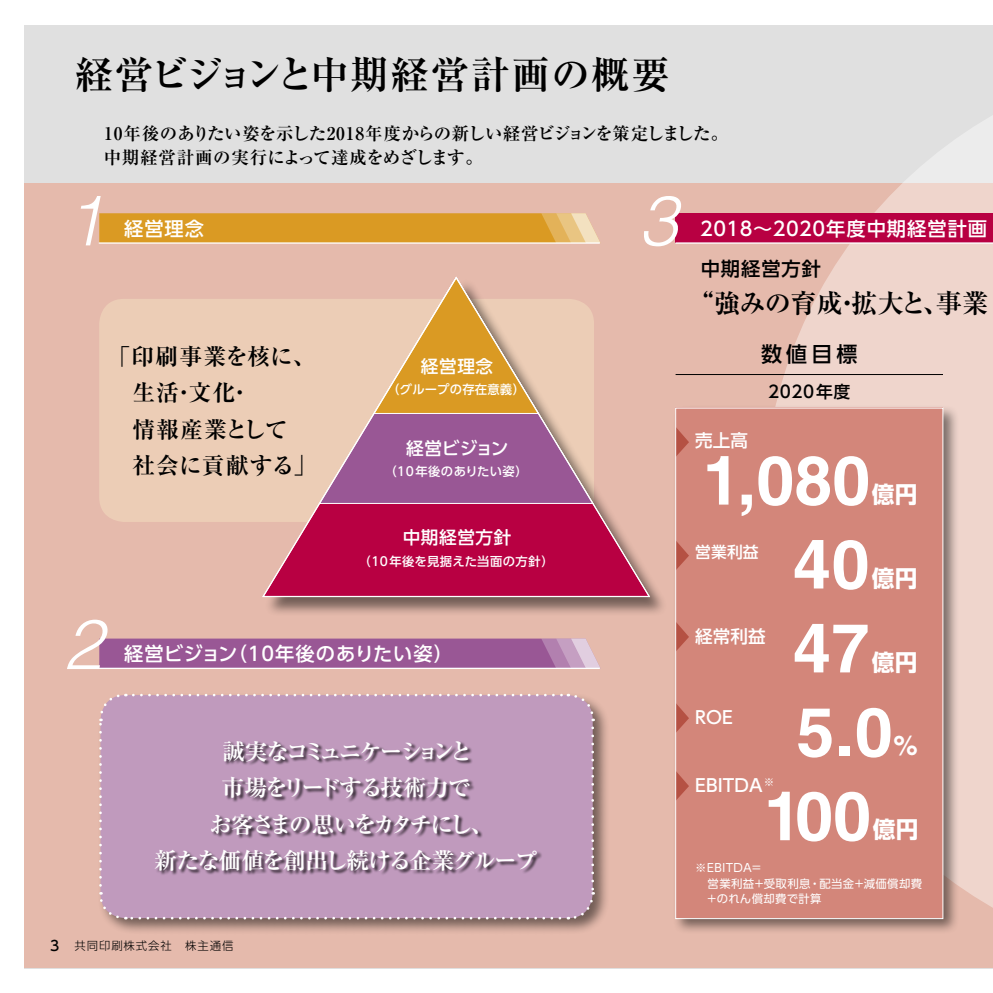
<style>
.page{position:relative;width:993px;height:993px;background:#fff}
.page>*{position:absolute;margin:0;border:0;box-sizing:border-box;transform-origin:0 0}
.t1{font:italic 300 70px "Helvetica LT Std";color:#fff}
.t2{font:700 68.25px "Helvetica LT Std";color:#fff}
.t3{font:700 38.5px "Ryumin Pro";letter-spacing:.03em;color:#000}
.t4{font:700 27.3px "Helvetica LT Std";color:#fff}
.t5{font:700 26.25px "Ryumin Pro";letter-spacing:-.02em;color:#000}
.t6{font:700 22.75px/36.4px "Ryumin Pro";letter-spacing:-.095em;color:#fff;text-align:center}
.t7{font:700 22.75px/36.4px "Ryumin Pro";letter-spacing:.05em;color:#000}
.t8{font:700 22.75px "UD Shin Go Pro";letter-spacing:.01em;color:#fff}
.t9{font:500 21px "UD Shin Go Pro";color:#000}
.t10{font:500 19.25px "UD Shin Go Pro";letter-spacing:.05em;color:#fff}
.t11{font:500 19.25px "UD Shin Go Pro";letter-spacing:.05em;color:#000}
.t12{font:700 17.5px/24.5px "Ryumin Pro";letter-spacing:-.02em;color:#000}
.t13{font:500 17.5px "UD Shin Go Pro";letter-spacing:.01em;color:#fff}
.t14{font:500 16.8px "UD Shin Go Pro";letter-spacing:.035em;color:#000}
.t15{font:500 15.75px "UD Shin Go Pro";color:#fff}
.t16{font:500 12.25px "UD Shin Go Pro";letter-spacing:.025em;color:#fff}
.t17{font:11.38px/15.8px "UD Shin Go Pro";letter-spacing:.035em;color:#fff}
.t18{font:300 11.38px "UD Shin Go Pro";letter-spacing:.08em;color:#000}
.s1{font-weight:500;font-size:14px}
</style>
<div class="page">
<div style="left:25px;top:25px;width:967px;height:942px;background:#e0e0e0"></div>
<div style="left:25px;top:184px;width:967px;height:783px;background:#e5baac"></div>
<svg style="left:763px;top:116px;width:229px;height:791px;fill:#efd5cc"></svg>
<div style="left:672px;top:405px;width:287px;height:529px;background:#000;opacity:.5"></div>
<div style="left:675px;top:407px;width:267px;height:510px;background:#d3867a"></div>
<div style="left:97px;top:691px;width:513px;height:244px;background:#000;opacity:.5"></div>
<div style="left:100px;top:694px;width:492px;height:223px;background:#c09abd;border-radius:25px"></div>
<svg style="left:98px;top:891px;width:462px;height:28px"></svg>
<svg style="left:98px;top:692px;width:28px;height:193px"></svg>
<svg style="left:133px;top:693px;width:462px;height:28px"></svg>
<svg style="left:567px;top:727px;width:27px;height:193px"></svg>
<div style="left:99px;top:299px;width:495px;height:222px;background:#eccdb6;border-radius:25px"></div>
<hr style="left:675px;top:374px;width:267px;height:1px;background:#000">
<div style="left:263px;top:278px;width:405px;height:338px;background:#000;opacity:.5"></div>
<svg style="left:261px;top:276px;width:390px;height:322px"></svg>
<div style="left:675px;top:213px;width:317px;height:30px;background:#b80042"></div>
<svg style="left:99px;top:213px;width:501px;height:30px;background:#db9e2f"></svg>
<svg style="left:99px;top:638px;width:501px;height:30px;background:#9f6199"></svg>
<hr style="left:675px;top:242px;width:317px;height:1px;background:#fff">
<hr style="left:99px;top:242px;width:500px;height:1px;background:#fff">
<hr style="left:99px;top:667px;width:500px;height:1px;background:#fff">
<div style="left:155px;top:740px;width:387px;height:135px;background:#000;opacity:.75"></div>
<svg style="left:677px;top:428px;width:11px;height:27px"></svg>
<svg style="left:677px;top:542px;width:11px;height:27px"></svg>
<svg style="left:677px;top:623px;width:11px;height:27px"></svg>
<svg style="left:677px;top:705px;width:11px;height:26px"></svg>
<svg style="left:677px;top:772px;width:11px;height:27px"></svg>
<div style="left:675px;top:407px;width:268px;height:511px;border:1px solid #fff"></div>
<h3 class="t3" style="left:74px;top:43px;width:597px">経営ビジョンと中期経営計画の概要</h3>
<p class="t12" style="left:104px;top:119px;width:626px">10年後のありたい姿を示した2018年度からの新しい経営ビジョンを策定しました。中期経営計画の実行によって達成をめざします。</p>
<h1 class="t1" style="left:64px;top:177px;width:40px">1</h1>
<h1 class="t1" style="left:638px;top:177px;width:40px">3</h1>
<p class="t10" style="left:124px;top:213px;width:81px">経営理念</p>
<p class="t10" style="left:699px;top:213px;width:288px">2018～2020年度中期経営計画</p>
<h3 class="t7" style="left:132px;top:336px;width:185px;text-indent:-25px">「印刷事業を核に、生活・文化・<br>情報産業として<br>社会に貢献する」</h3>
<p class="t13" style="left:421px;top:352px;width:74px">経営理念</p>
<p class="t16" style="left:387px;top:379px;width:139px">（グループの存在意義）</p>
<p class="t13" style="left:406px;top:434px;width:104px">経営ビジョン</p>
<p class="t16" style="left:384px;top:461px;width:145px">（10年後のありたい姿）</p>
<p class="t13" style="left:402px;top:523px;width:110px">中期経営方針</p>
<p class="t16" style="left:358px;top:551px;width:197px">（10年後を見据えた当面の方針）</p>
<h1 class="t1" style="left:64px;top:600px;width:40px">2</h1>
<p class="t10" style="left:124px;top:638px;width:330px">経営ビジョン（10年後のありたい姿）</p>
<h3 class="t6" style="left:154px;top:731px;width:384px">誠実なコミュニケーションと<br>市場をリードする技術力で<br>お客さまの思いをカタチにし、<br>新たな価値を創出し続ける企業グループ</h3>
<p class="t18" style="left:50px;top:936px;width:184px"><span class="s1">3</span> 共同印刷株式会社　株主通信</p>
<p class="t11" style="left:700px;top:253px;width:122px">中期経営方針</p>
<h3 class="t5" style="left:687px;top:283px;width:302px">“強みの育成・拡大と、事業</h3>
<p class="t13" style="left:695px;top:426px;width:54px">売上高</p>
<p class="t9" style="left:760px;top:337px;width:98px">数値目標</p>
<p class="t14" style="left:768px;top:378px;width:84px">2020年度</p>
<h2 class="t2" style="left:702px;top:439px;width:169px">1,080</h2>
<h3 class="t8" style="left:871px;top:475px;width:47px">億円</h3>
<p class="t15" style="left:695px;top:539px;width:65px">営業利益</p>
<h2 class="t2" style="left:792px;top:522px;width:78px">40</h2>
<h3 class="t8" style="left:871px;top:559px;width:47px">億円</h3>
<p class="t13" style="left:695px;top:622px;width:72px">経常利益</p>
<h2 class="t2" style="left:792px;top:606px;width:78px">47</h2>
<h3 class="t8" style="left:871px;top:643px;width:47px">億円</h3>
<p class="t13" style="left:695px;top:703px;width:39px">ROE</p>
<h2 class="t2" style="left:796px;top:690px;width:98px">5.0</h2>
<h3 class="t4" style="left:893px;top:728px;width:26px">%</h3>
<p class="t13" style="left:695px;top:771px;width:80px">EBITDA<sup>※</sup></p>
<h2 class="t2" style="left:763px;top:774px;width:109px">100</h2>
<h3 class="t8" style="left:872px;top:811px;width:47px">億円</h3>
<p class="t17" style="left:706px;top:859px;width:217px;text-indent:-11px">※ＥＢＩＴＤＡ＝<br>営業利益＋受取利息・配当金＋減価償却費＋のれん償却費で計算</p>
</div>
